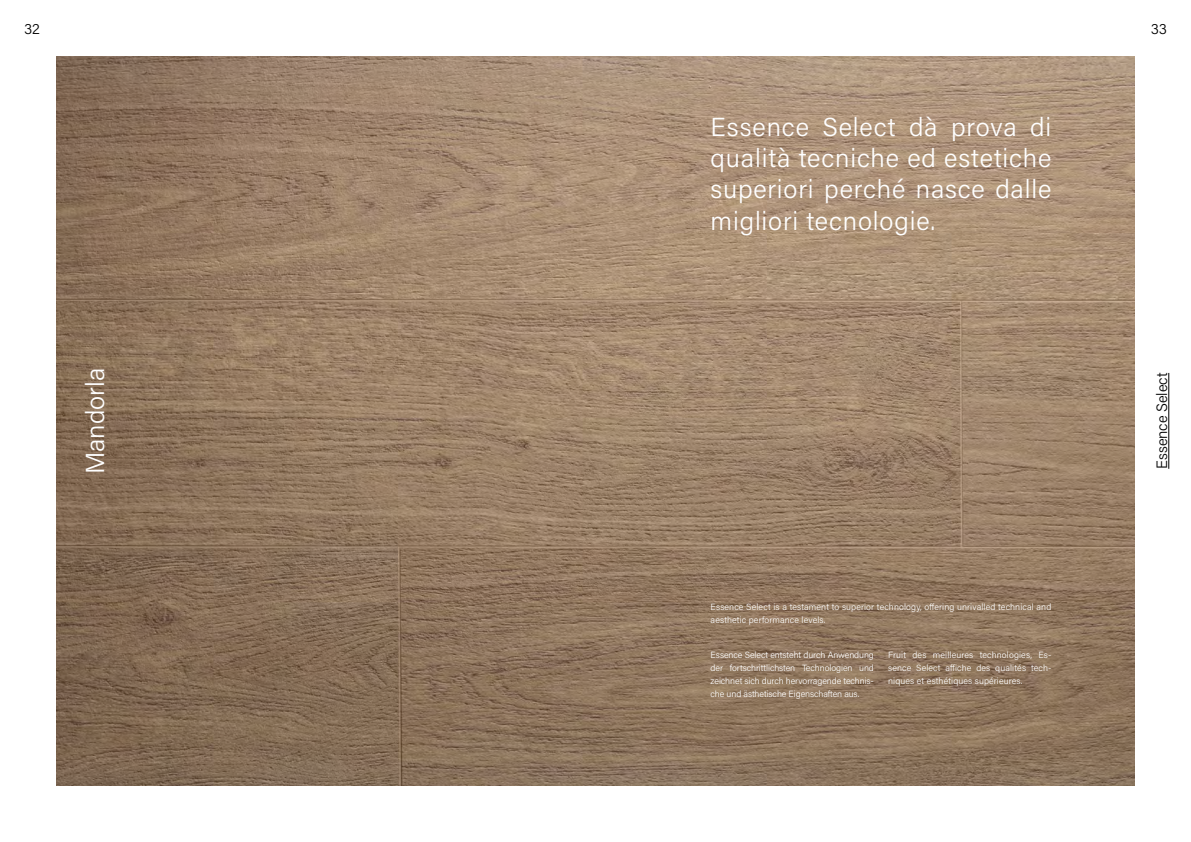
<style>
.page{position:relative;width:1191px;height:842px;background:#fff}
.page>*{position:absolute;margin:0;border:0;box-sizing:border-box;transform-origin:0 0}
.t1{font:26px/31.2px "Acumin Variable Concept";letter-spacing:.03em;color:#fff;text-align:justify}
.t2{font:26px "Acumin Variable Concept";color:#fff}
.t3{font:15px "Acumin Variable Concept";letter-spacing:-.005em;color:#000}
.t4{font:9px/13px "Acumin Variable Concept";letter-spacing:.01em;color:#fff;text-align:justify}
</style>
<div class="page">
<img style="left:57px;top:57px;width:1077px;height:728px">
<hr style="left:1168px;top:373px;width:1px;height:96px;background:#000">
<h2 class="t3" style="left:24px;top:18px;width:17px">32</h2>
<h2 class="t3" style="left:1150px;top:18px;width:18px">33</h2>
<h1 class="t1" style="left:710px;top:110px;width:342px">Essence Select dà prova di qualità tecniche ed estetiche superiori perché nasce dalle migliori tecnologie.</h1>
<h1 class="t2" style="left:77px;top:474px;width:108px;rotate:-90deg">Mandorla</h1>
<h2 class="t3" style="left:1151px;top:469px;width:97px;rotate:-90deg">Essence Select</h2>
<p class="t4" style="left:710px;top:600px;width:342px">Essence Select is a testament to superior technology, offering unrivalled technical and aesthetic performance levels.</p>
<p class="t4" style="left:710px;top:648px;width:165px">Essence Select entsteht durch Anwendung der fortschrittlichsten Technologien und zeichnet sich durch hervorragende technis&shy;che und ästhetische Eigenschaften aus.</p>
<p class="t4" style="left:888px;top:648px;width:165px">Fruit des meilleures technologies, Es&shy;sence Select affiche des qualités tech&shy;niques et esthétiques supérieures.</p>
</div>
